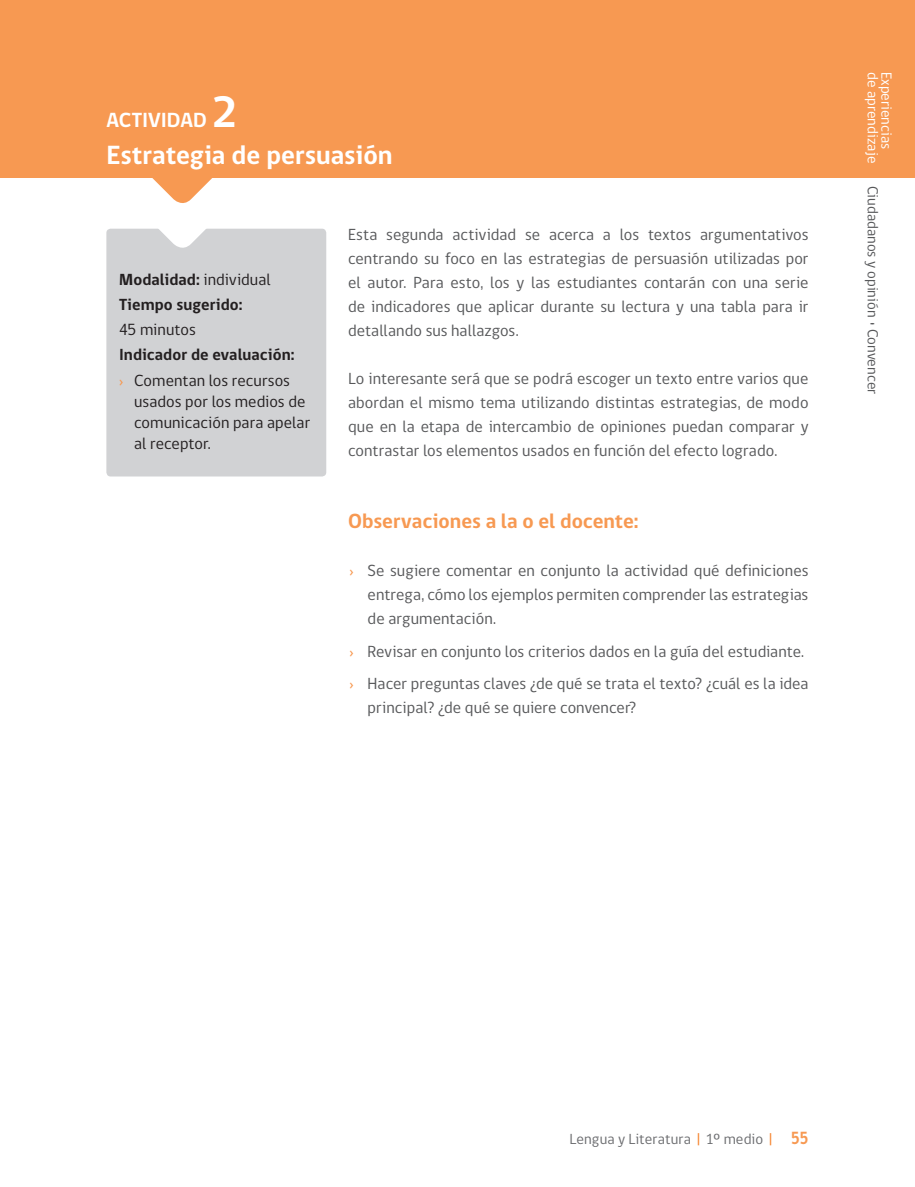
<style>
.page{position:relative;width:915px;height:1187px;background:#fff}
.page>*{position:absolute;margin:0;border:0;box-sizing:border-box;transform-origin:0 0}
.t1{font:700 27px "gob CL";color:#fff}
.texto_gral_en_2_colu{font:700 21px "gob CL";color:#f79952}
.titulos{font:700 21px "gob CL";letter-spacing:-.005em;color:#fff}
.t2{font:700 18px "gob CL";color:#f79952;scale:.85 1}
.texto_gral_en_2_colu-2{font:16.5px/24px "gob CL";letter-spacing:.005em;color:#57585a;text-align:justify}
.punteo_viñeta_en_2_c{font:16.5px/24px "gob CL";letter-spacing:.005em;color:#57585a;text-align:justify}
.punteo_en_ind_evalua{font:16.5px/21px "gob CL";letter-spacing:.005em;color:#231f20}
.t3{font:700 16.5px "gob CL";letter-spacing:.005em;color:#231f20}
.t4{font:15px "gob CL";color:#57585a}
.t5{font:15px "gob CL";color:#fff}
.t6{font:15px "gob CL";letter-spacing:.01em;color:#6c6d70}
.s1{font-size:45px}
.s2{font-weight:400}
.s3{color:#f79952}
</style>
<div class="page">
<div style="left:106px;top:229px;width:220px;height:247px;background:#d1d2d4;border-radius:4px"></div>
<svg style="left:106px;top:228px;width:219px;height:24px"></svg>
<div style="left:0;top:0;width:914px;height:177px;background:#f79952"></div>
<svg style="left:40px;top:177px;width:285px;height:26px"></svg>
<svg style="left:697px;top:1133px;width:2px;height:12px"></svg>
<svg style="left:769px;top:1133px;width:2px;height:12px"></svg>
<p class="titulos" style="left:106px;top:106px;width:132px">ACTIVIDAD <span class="s1">2</span></p>
<p class="t1" style="left:106px;top:136px;width:287px">Estrategia de persuasión</p>
<p class="t3" style="left:119px;top:268px;width:153px">Modalidad: <span class="s2">individual</span></p>
<p class="t3" style="left:119px;top:293px;width:125px">Tiempo sugerido:</p>
<p class="punteo_en_ind_evalua" style="left:119px;top:319px;width:78px">45 minutos</p>
<p class="t3" style="left:119px;top:343px;width:177px">Indicador de evaluación:</p>
<p class="punteo_en_ind_evalua" style="left:134px;top:370px;width:178px;text-indent:-15px"><span class="s3">›</span> Comentan los recursos usados por los medios de comunicación para apelar al receptor.</p>
<p class="texto_gral_en_2_colu-2" style="left:348px;top:223px;width:462px">Esta segunda actividad se acerca a los textos argumentativos centrando su foco en las estrategias de persuasión utilizadas por el autor. Para esto, los y las estudiantes contarán con una serie de indicadores que aplicar durante su lectura y una tabla para ir detallando sus hallazgos.</p>
<p class="texto_gral_en_2_colu-2" style="left:348px;top:367px;width:462px">Lo interesante será que se podrá escoger un texto entre varios que abordan el mismo tema utilizando distintas estrategias, de modo que en la etapa de intercambio de opiniones puedan comparar y contrastar los elementos usados en función del efecto logrado.</p>
<p class="texto_gral_en_2_colu" style="left:348px;top:506px;width:292px">Observaciones a la o el docente:</p>
<p class="punteo_viñeta_en_2_c" style="left:367px;top:559px;width:442px;text-indent:-18px"><span class="s3">›</span> Se sugiere comentar en conjunto la actividad qué definiciones entrega, cómo los ejemplos permiten comprender las estrategias de argumentación.</p>
<p class="punteo_viñeta_en_2_c" style="left:349px;top:639px;width:456px"><span class="s3">›</span> Revisar en conjunto los criterios dados en la guía del estudiante.</p>
<p class="punteo_viñeta_en_2_c" style="left:367px;top:672px;width:442px;text-indent:-18px"><span class="s3">›</span> Hacer preguntas claves ¿de qué se trata el texto? ¿cuál es la idea principal? ¿de qué se quiere convencer?</p>
<p class="t5" style="left:882px;top:72px;width:92px;rotate:90deg">de aprendizaje</p>
<p class="t5" style="left:896px;top:72px;width:78px;rotate:90deg">Experiencias</p>
<p class="t4" style="left:882px;top:186px;width:209px;rotate:90deg">Ciudadanos y opinión • Convencer</p>
<p class="t6" style="left:569px;top:1128px;width:195px">Lengua y Literatura 1º medio</p>
<p class="t2" style="left:790px;top:1125px;width:22px">55</p>
</div>
